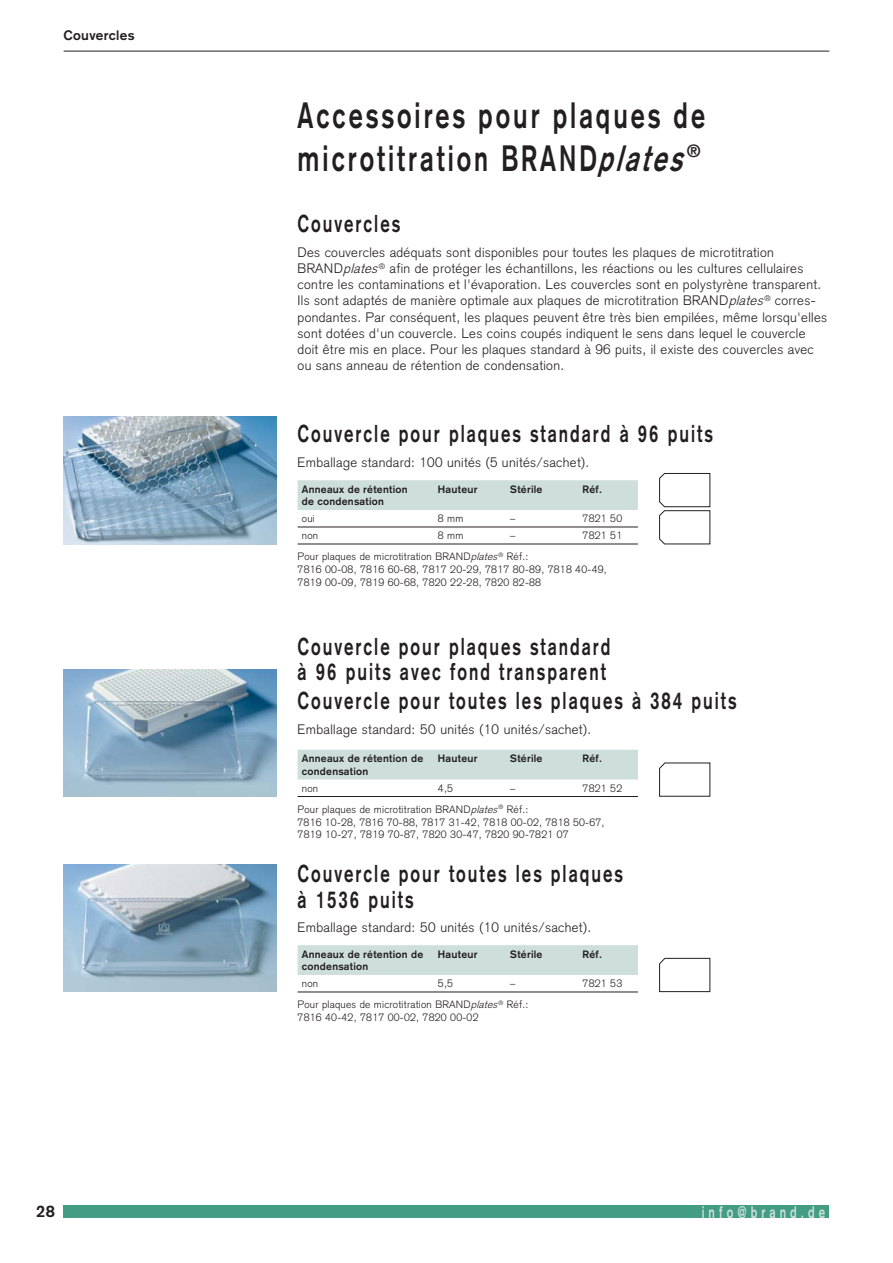
<style>
.page{position:relative;width:893px;height:1263px;background:#fff}
.page>*{position:absolute;margin:0;border:0;box-sizing:border-box;transform-origin:0 0}
.t1{font:700 36px/43.2px "Akzidenz Grotesk";letter-spacing:.12em;color:#231f20;scale:.7 1}
.t2{font:700 24px/25.5px "Akzidenz Grotesk";letter-spacing:.12em;color:#231f20;scale:.7 1}
.t3{font:700 16.5px "Akzidenz Grotesk";letter-spacing:.35em;color:#cededb;scale:.7 1}
.t4{font:700 16.5px "Akzidenz Grotesk";color:#231f20}
.t5{font:300 13.5px/16.2px "Akzidenz Grotesk";letter-spacing:.025em;color:#231f20}
.t6{font:700 13.5px "Akzidenz Grotesk";letter-spacing:.025em;color:#231f20}
.t7{font:300 10.5px/12.6px "Akzidenz Grotesk";letter-spacing:.025em;color:#231f20}
.t8{font:700 10.5px/12.6px "Akzidenz Grotesk";letter-spacing:.025em;color:#231f20}
.s1{font-style:italic}
</style>
<div class="page">
<div style="left:64px;top:1206px;width:765px;height:12px;background:#429d82"></div>
<img style="left:64px;top:417px;width:212px;height:127px">
<img style="left:64px;top:669px;width:212px;height:128px">
<img style="left:64px;top:864px;width:212px;height:128px">
<div style="left:297px;top:480px;width:341px;height:30px;background:#cededb"></div>
<div style="left:297px;top:750px;width:341px;height:30px;background:#cededb"></div>
<div style="left:297px;top:945px;width:341px;height:30px;background:#cededb"></div>
<hr style="left:64px;top:51px;width:765px;height:1px;background:#231f20">
<hr style="left:297px;top:527px;width:341px;height:1px;background:#231f20">
<hr style="left:297px;top:544px;width:341px;height:1px;background:#231f20">
<svg style="left:659px;top:473px;width:51px;height:72px"></svg>
<hr style="left:297px;top:796px;width:341px;height:1px;background:#231f20">
<svg style="left:659px;top:762px;width:51px;height:35px"></svg>
<hr style="left:297px;top:992px;width:341px;height:1px;background:#231f20">
<svg style="left:659px;top:958px;width:51px;height:34px"></svg>
<p class="t6" style="left:64px;top:31px;width:72px">Couvercles</p>
<h1 class="t1" style="left:297px;top:96px;width:583px">Accessoires pour plaques de microtitration BRAND<span class="s1">plates</span><sup>®</sup></h1>
<h2 class="t2" style="left:297px;top:213px;width:148px">Couvercles</h2>
<p class="t5" style="left:297px;top:246px;width:531px">Des couvercles adéquats sont disponibles pour toutes les plaques de microtitration BRAND<span class="s1">plates</span><sup>®</sup> afin de protéger les échantillons, les réactions ou les cultures cellulaires contre les contaminations et l'évaporation. Les couvercles sont en polystyrène transparent.<br>Ils sont adaptés de manière optimale aux plaques de microtitration BRAND<span class="s1">plates</span><sup>®</sup> corres&shy;pondantes. Par conséquent, les plaques peuvent être très bien empilées, même lorsqu'elles sont dotées d'un couvercle. Les coins coupés indiquent le sens dans lequel le couvercle doit être mis en place. Pour les plaques standard à 96 puits, il existe des couvercles avec ou sans anneau de rétention de condensation.</p>
<h2 class="t2" style="left:297px;top:423px;width:594px">Couvercle pour plaques standard à 96 puits</h2>
<p class="t5" style="left:297px;top:456px;width:293px">Emballage standard: 100 unités (5 unités/sachet).</p>
<p class="t8" style="left:302px;top:483px;width:107px">Anneaux de rétention de condensation</p>
<p class="t8" style="left:438px;top:483px;width:41px">Hauteur</p>
<p class="t8" style="left:510px;top:483px;width:34px">Stérile</p>
<p class="t8" style="left:582px;top:483px;width:21px">Réf.</p>
<p class="t7" style="left:302px;top:514px;width:14px">oui</p>
<p class="t7" style="left:438px;top:514px;width:27px">8 mm</p>
<p class="t7" style="left:510px;top:514px;width:7px">–</p>
<p class="t7" style="left:582px;top:514px;width:41px">7821 50</p>
<p class="t7" style="left:302px;top:531px;width:18px">non</p>
<p class="t7" style="left:438px;top:531px;width:27px">8 mm</p>
<p class="t7" style="left:510px;top:531px;width:7px">–</p>
<p class="t7" style="left:582px;top:531px;width:41px">7821 51</p>
<p class="t7" style="left:297px;top:552px;width:311px">Pour plaques de microtitration BRAND<span class="s1">plates</span><sup>®</sup> Réf.:<br>7816 00-08, 7816 60-68, 7817 20-29, 7817 80-89, 7818 40-49,<br>7819 00-09, 7819 60-68, 7820 22-28, 7820 82-88</p>
<h2 class="t2" style="left:297px;top:636px;width:448px">Couvercle pour plaques standard à 96 puits avec fond transparent</h2>
<h2 class="t2" style="left:297px;top:690px;width:628px">Couvercle pour toutes les plaques à 384 puits</h2>
<p class="t5" style="left:297px;top:723px;width:295px">Emballage standard: 50 unités (10 unités/sachet).</p>
<p class="t8" style="left:302px;top:753px;width:123px">Anneaux de rétention de condensation</p>
<p class="t8" style="left:438px;top:753px;width:41px">Hauteur</p>
<p class="t8" style="left:510px;top:753px;width:34px">Stérile</p>
<p class="t8" style="left:582px;top:753px;width:21px">Réf.</p>
<p class="t7" style="left:302px;top:783px;width:18px">non</p>
<p class="t7" style="left:438px;top:783px;width:17px">4,5</p>
<p class="t7" style="left:510px;top:783px;width:7px">–</p>
<p class="t7" style="left:582px;top:783px;width:41px">7821 52</p>
<p class="t7" style="left:297px;top:804px;width:308px">Pour plaques de microtitration BRAND<span class="s1">plates</span><sup>®</sup> Réf.:<br>7816 10-28, 7816 70-88, 7817 31-42, 7818 00-02, 7818 50-67,<br>7819 10-27, 7819 70-87, 7820 30-47, 7820 90-7821 07</p>
<h2 class="t2" style="left:297px;top:863px;width:466px">Couvercle pour toutes les plaques à 1536 puits</h2>
<p class="t5" style="left:297px;top:921px;width:295px">Emballage standard: 50 unités (10 unités/sachet).</p>
<p class="t8" style="left:302px;top:948px;width:123px">Anneaux de rétention de condensation</p>
<p class="t8" style="left:438px;top:948px;width:41px">Hauteur</p>
<p class="t8" style="left:510px;top:948px;width:34px">Stérile</p>
<p class="t8" style="left:582px;top:948px;width:21px">Réf.</p>
<p class="t7" style="left:302px;top:979px;width:18px">non</p>
<p class="t7" style="left:438px;top:979px;width:17px">5,5</p>
<p class="t7" style="left:510px;top:979px;width:7px">–</p>
<p class="t7" style="left:582px;top:979px;width:41px">7821 53</p>
<p class="t7" style="left:297px;top:1000px;width:232px">Pour plaques de microtitration BRAND<span class="s1">plates</span><sup>®</sup> Réf.:<br>7816 40-42, 7817 00-02, 7820 00-02</p>
<p class="t4" style="left:36px;top:1206px;width:20px">28</p>
<p class="t3" style="left:701px;top:1206px;width:178px">info@brand.de</p>
</div>
